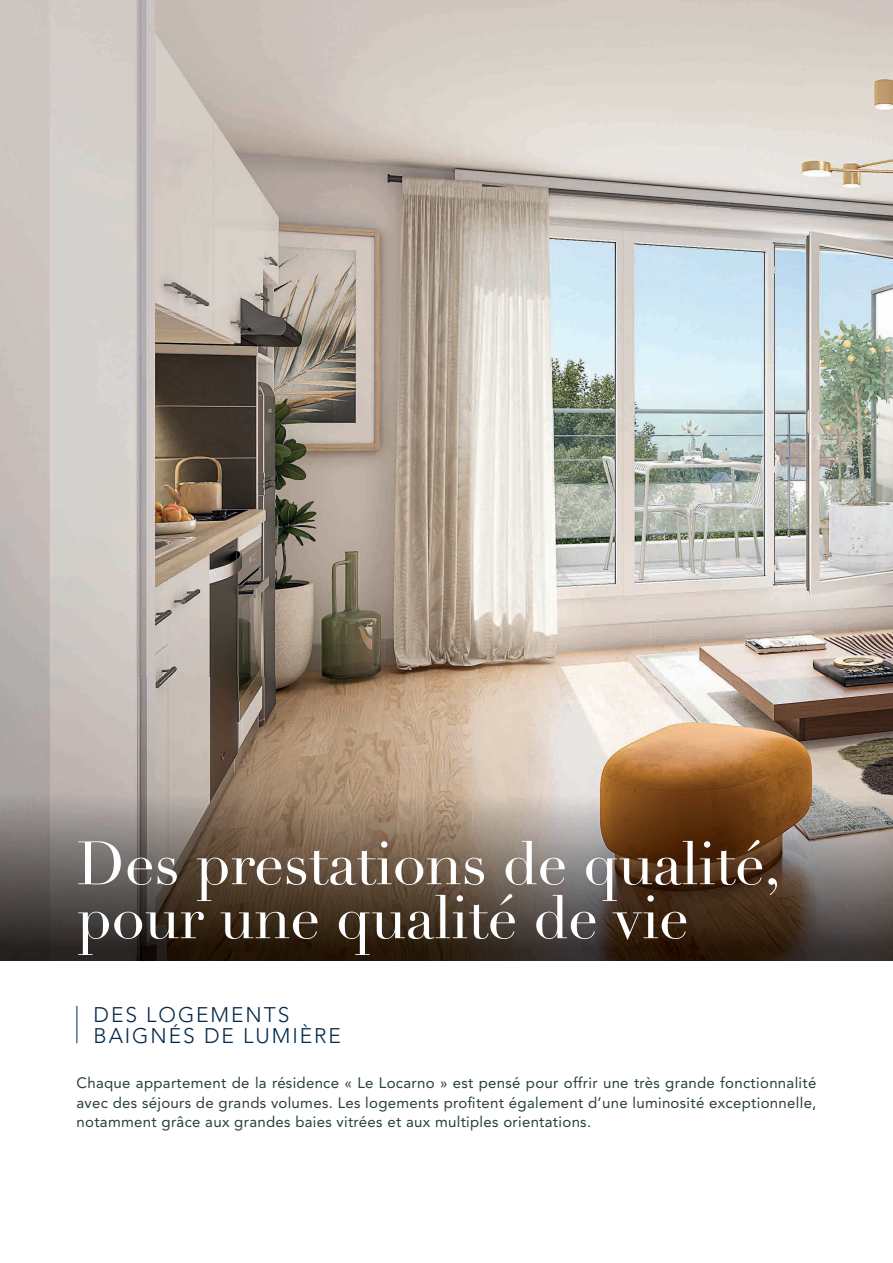
<style>
.page{position:relative;width:893px;height:1263px;background:#fff}
.page>*{position:absolute;margin:0;border:0;box-sizing:border-box;transform-origin:0 0}
.t1{font:60px/54px "Didot";letter-spacing:-.01em;color:#fff}
.t2{font:300 21px/21px "Avenir LT Std";letter-spacing:.09em;color:#02294c}
.t3{font:15px/19.5px "Avenir LT Std";letter-spacing:.02em;color:#2a3d3f;text-align:justify}
</style>
<div class="page">
<img style="left:0;top:0;width:893px;height:960px">
<hr style="left:77px;top:1006px;width:1px;height:37px;background:#02294c">
<h1 class="t1" style="left:77px;top:838px;width:706px">Des prestations de qualité, pour une qualité de vie</h1>
<h2 class="t2" style="left:94px;top:1004px;width:249px">DES LOGEMENTS<br>BAIGNÉS DE LUMIÈRE</h2>
<p class="t3" style="left:77px;top:1073px;width:741px">Chaque appartement de la résidence « Le Locarno » est pensé pour offrir une très grande fonctionnalité avec des séjours de grands volumes. Les logements profitent également d’une luminosité exceptionnelle, notamment grâce aux grandes baies vitrées et aux multiples orientations.</p>
</div>
